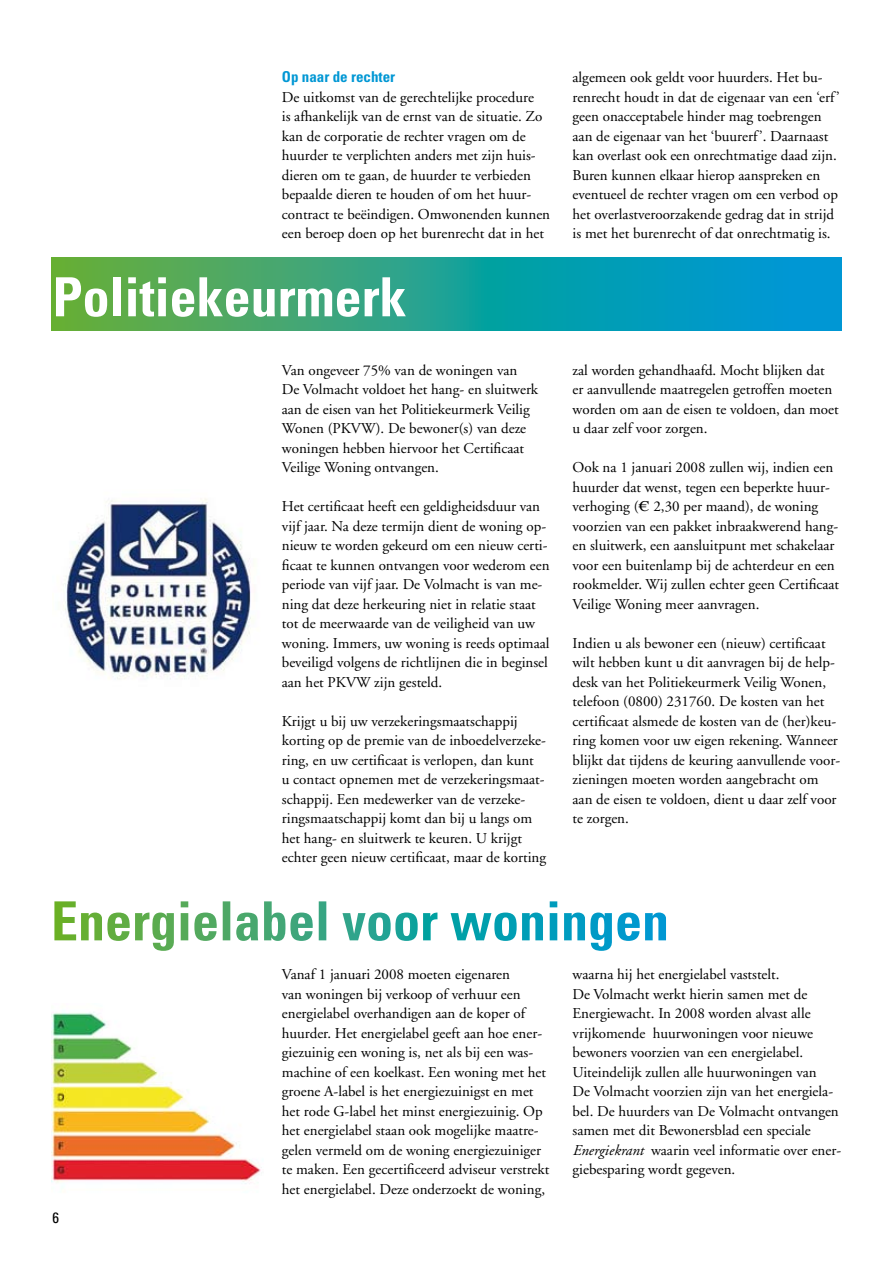
<style>
.page{position:relative;width:893px;height:1263px;background:#fff}
.page>*{position:absolute;margin:0;border:0;box-sizing:border-box;transform-origin:0 0}
.t1{font:700 condensed 54px "Univers";color:#fff}
.t2{font:15px/19.5px "Adobe Garamond";color:#000}
.t3{font:700 condensed 15px "Univers";color:#0097d4}
.t4{font:condensed 15px "Univers";color:#000}
.s1{font-family:"Times"}
.s2{font-style:italic}
</style>
<div class="page">
<svg style="left:51px;top:258px;width:791px;height:72px;background:#25a290"></svg>
<img style="left:63px;top:498px;width:188px;height:181px">
<svg style="left:54px;top:901px;width:612px;height:50px"></svg>
<img style="left:51px;top:1012px;width:210px;height:172px">
<p class="t3" style="left:282px;top:68px;width:115px">Op naar de rechter</p>
<p class="t2" style="left:282px;top:88px;width:270px">De uitkomst van de gerechtelijke procedure<br>is afhankelijk van de ernst van de situatie. Zo kan de corporatie de rechter vragen om de huurder te verplichten anders met zijn huis&shy;dieren om te gaan, de huurder te verbieden bepaalde dieren te houden of om het huur&shy;contract te beëindigen. Omwonenden kunnen een beroep doen op het burenrecht dat in het</p>
<h1 class="t1" style="left:53px;top:264px;width:356px">Politiekeurmerk</h1>
<p class="t2" style="left:282px;top:361px;width:258px">Van ongeveer 75% van de woningen van De Volmacht voldoet het hang- en sluitwerk aan de eisen van het Politiekeurmerk Veilig Wonen (PKVW). De bewoner(s) van deze woningen hebben hiervoor het Certificaat Veilige Woning ontvangen.</p>
<p class="t2" style="left:282px;top:497px;width:269px">Het certificaat heeft een geldigheidsduur van vijf jaar. Na deze termijn dient de woning op&shy;nieuw te worden gekeurd om een nieuw certi&shy;ficaat te kunnen ontvangen voor wederom een periode van vijf jaar. De Volmacht is van me&shy;ning dat deze herkeuring niet in relatie staat tot de meerwaarde van de veiligheid van uw woning. Immers, uw woning is reeds optimaal beveiligd volgens de richtlijnen die in beginsel aan het PKVW zijn gesteld.</p>
<p class="t2" style="left:282px;top:712px;width:266px">Krijgt u bij uw verzekeringsmaatschappij korting op de premie van de inboedelverzeke&shy;ring, en uw certificaat is verlopen, dan kunt<br>u contact opnemen met de verzekeringsmaat&shy;schappij. Een medewerker van de verzeke&shy;ringsmaatschappij komt dan bij u langs om het hang- en sluitwerk te keuren. U krijgt echter geen nieuw certificaat, maar de korting</p>
<p class="t2" style="left:572px;top:68px;width:269px">algemeen ook geldt voor huurders. Het bu&shy;renrecht houdt in dat de eigenaar van een ‘erf’ geen onacceptabele hinder mag toebrengen aan de eigenaar van het ‘buurerf’. Daarnaast kan overlast ook een onrechtmatige daad zijn.<br>Buren kunnen elkaar hierop aanspreken en eventueel de rechter vragen om een verbod op het overlastveroorzakende gedrag dat in strijd is met het burenrecht of dat onrechtmatig is.</p>
<p class="t2" style="left:572px;top:361px;width:268px">zal worden gehandhaafd. Mocht blijken dat er aanvullende maatregelen getroffen moeten worden om aan de eisen te voldoen, dan moet u daar zelf voor zorgen.</p>
<p class="t2" style="left:572px;top:458px;width:268px">Ook na 1 januari 2008 zullen wij, indien een huurder dat wenst, tegen een beperkte huur&shy;verhoging (<span class="s1">€</span> 2,30 per maand), de woning voorzien van een pakket inbraakwerend hang&shy;en sluitwerk, een aansluitpunt met schakelaar voor een buitenlamp bij de achterdeur en een rookmelder. Wij zullen echter geen Certificaat Veilige Woning meer aanvragen.</p>
<p class="t2" style="left:572px;top:634px;width:269px">Indien u als bewoner een (nieuw) certificaat wilt hebben kunt u dit aanvragen bij de help&shy;desk van het Politiekeurmerk Veilig Wonen, telefoon (0800) 231760. De kosten van het certificaat alsmede de kosten van de (her)keu&shy;ring komen voor uw eigen rekening. Wanneer blijkt dat tijdens de keuring aanvullende voor&shy;zieningen moeten worden aangebracht om aan de eisen te voldoen, dient u daar zelf voor te zorgen.</p>
<p class="t4" style="left:53px;top:1208px;width:8px">6</p>
<p class="t2" style="left:282px;top:965px;width:269px">Vanaf 1 januari 2008 moeten eigenaren<br>van woningen bij verkoop of verhuur een energielabel overhandigen aan de koper of huurder. Het energielabel geeft aan hoe ener&shy;giezuinig een woning is, net als bij een was&shy;machine of een koelkast. Een woning met het groene A-label is het energiezuinigst en met het rode G-label het minst energiezuinig. Op het energielabel staan ook mogelijke maatre&shy;gelen vermeld om de woning energiezuiniger te maken. Een gecertificeerd adviseur verstrekt het energielabel. Deze onderzoekt de woning,</p>
<p class="t2" style="left:572px;top:965px;width:270px">waarna hij het energielabel vaststelt.<br>De Volmacht werkt hierin samen met de Energiewacht. In 2008 worden alvast alle vrijkomende huurwoningen voor nieuwe bewoners voorzien van een energielabel.<br>Uiteindelijk zullen alle huurwoningen van<br>De Volmacht voorzien zijn van het energiela&shy;bel. De huurders van De Volmacht ontvangen samen met dit Bewonersblad een speciale <span class="s2">Energiekrant</span> waarin veel informatie over ener&shy;giebesparing wordt gegeven.</p>
</div>
